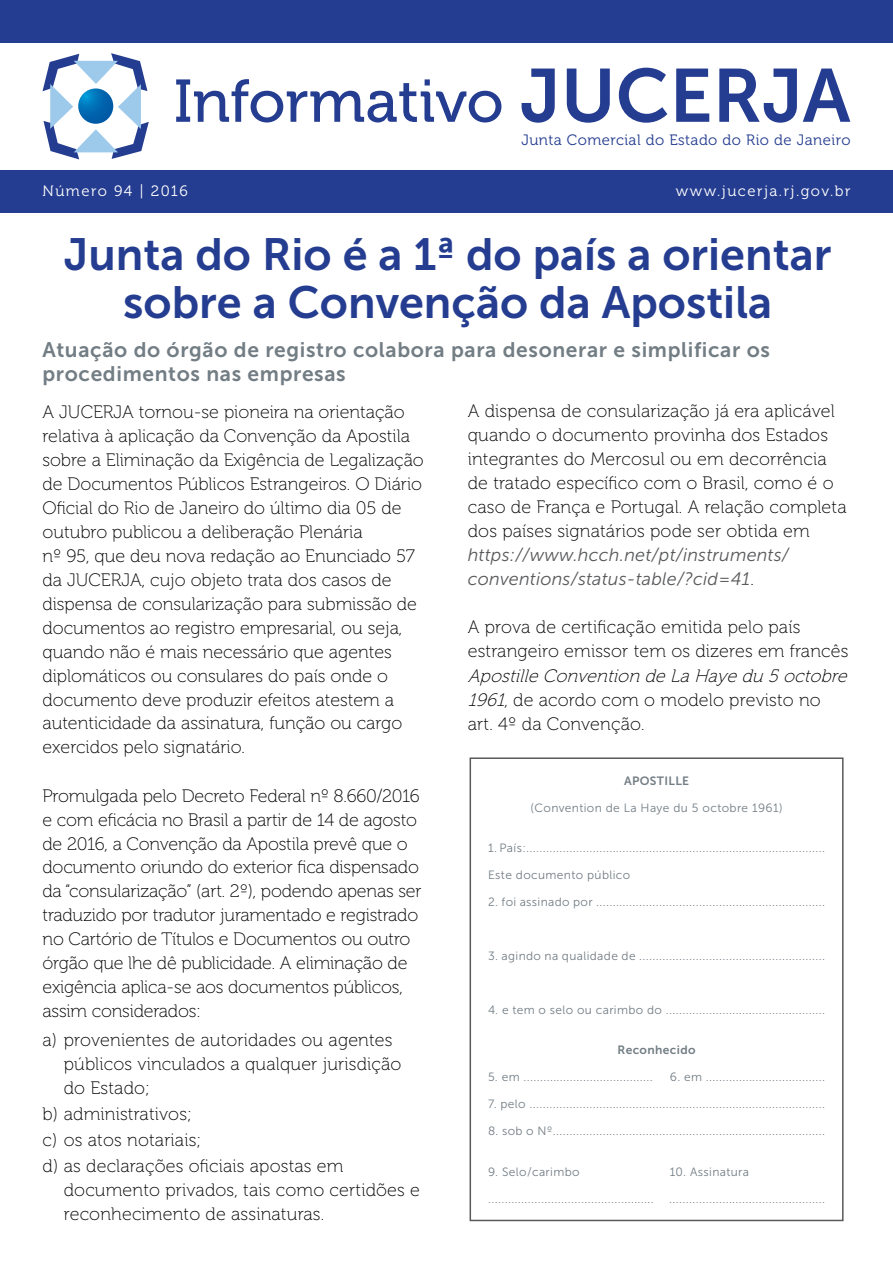
<style>
.page{position:relative;width:893px;height:1263px;background:#fff}
.page>*{position:absolute;margin:0;border:0;box-sizing:border-box;transform-origin:0 0}
.t1{font:60px "Museo 500";color:#253d90}
.t2{font:45px/48px "Museo Sans 700";color:#253d90;text-align:center}
.t3{font:21px/24px "Museo Sans 700";letter-spacing:.03em;color:#727d84}
.t4{font:18px/24px "Museo 100";color:#000}
.t5{font:italic 18px/24px "Museo Sans 300";letter-spacing:.01em;color:#58595b}
.t6{font:15px "Museo 300";letter-spacing:.03em;color:#253d90}
.t7{font:15px "Museo 300";letter-spacing:.1em;color:#fff}
.t8{font:12px "Museo Sans 300";letter-spacing:.03em;color:#727d84}
.t9{font:12px "Museo Sans 700";letter-spacing:.03em;color:#727d84}
.s1{font-family:"Museo Sans 700";font-size:75px}
.s2{font-family:"Museo 100";font-style:normal;color:#000}
.s3{font-style:italic}
</style>
<div class="page">
<div style="left:0;top:170px;width:893px;height:43px;background:#253d90"></div>
<div style="left:0;top:0;width:893px;height:43px;background:#253d90"></div>
<svg style="left:43px;top:53px;width:106px;height:106px"></svg>
<svg style="left:78px;top:88px;width:35px;height:36px"></svg>
<div style="left:470px;top:757px;width:373px;height:464px;border:2px solid #58595b"></div>
<h1 class="t1" style="left:174px;top:68px;width:678px">Informativo <span class="s1">JUCERJA</span></h1>
<p class="t6" style="left:521px;top:132px;width:331px">Junta Comercial do Estado do Rio de Janeiro</p>
<p class="t7" style="left:43px;top:183px;width:147px">Número 94 | 2016</p>
<p class="t7" style="left:676px;top:183px;width:176px">www.jucerja.rj.gov.br</p>
<h2 class="t2" style="left:64px;top:230px;width:769px">Junta do Rio é a 1ª do país a orientar sobre a Convenção da Apostila</h2>
<p class="t3" style="left:43px;top:337px;width:729px">Atuação do órgão de registro colabora para desonerar e simplificar os procedimentos nas empresas</p>
<p class="t4" style="left:43px;top:400px;width:383px">A JUCERJA tornou-se pioneira na orientação relativa à aplicação da Convenção da Apostila sobre a Eliminação da Exigência de Legalização de Documentos Públicos Estrangeiros. O Diário Oficial do Rio de Janeiro do último dia 05 de outubro publicou a deliberação Plenária<br>nº 95, que deu nova redação ao Enunciado 57 da JUCERJA, cujo objeto trata dos casos de dispensa de consularização para submissão de documentos ao registro empresarial, ou seja, quando não é mais necessário que agentes diplomáticos ou consulares do país onde o documento deve produzir efeitos atestem a autenticidade da assinatura, função ou cargo exercidos pelo signatário.</p>
<p class="t4" style="left:43px;top:784px;width:381px">Promulgada pelo Decreto Federal nº 8.660/2016 e com eficácia no Brasil a partir de 14 de agosto de 2016, a Convenção da Apostila prevê que o documento oriundo do exterior fica dispensado da “consularização” (art. 2º), podendo apenas ser traduzido por tradutor juramentado e registrado no Cartório de Títulos e Documentos ou outro órgão que lhe dê publicidade. A eliminação de exigência aplica-se aos documentos públicos, assim considerados:</p>
<p class="t4" style="left:64px;top:1028px;width:339px;text-indent:-21px">a) provenientes de autoridades ou agentes públicos vinculados a qualquer jurisdição do Estado;</p>
<p class="t4" style="left:43px;top:1101px;width:303px;line-height:26.1px">b) administrativos;<br>c) os atos notariais;<br>d) as declarações oficiais apostas em</p>
<p class="t4" style="left:64px;top:1178px;width:358px">documento privados, tais como certidões e reconhecimento de assinaturas.</p>
<p class="t4" style="left:468px;top:400px;width:380px">A dispensa de consularização já era aplicável quando o documento provinha dos Estados integrantes do Mercosul ou em decorrência de tratado específico com o Brasil, como é o caso de França e Portugal. A relação completa dos países signatários pode ser obtida em</p>
<p class="t5" style="left:468px;top:543px;width:323px">https://www.hcch.net/pt/instruments/ conventions/status-table/?cid=41<span class="s2">.</span></p>
<p class="t4" style="left:468px;top:616px;width:382px">A prova de certificação emitida pelo país estrangeiro emissor tem os dizeres em francês</p>
<p class="t4" style="left:468px;top:664px;width:386px"><span class="s3">Apostille Convention de LaHaye du 5 octobre<br>1961</span>, de acordo com o modelo previsto no<br>art. 4º da Convenção.</p>
<p class="t9" style="left:624px;top:774px;width:67px">APOSTILLE</p>
<p class="t8" style="left:531px;top:801px;width:253px">(Convention de La Haye du 5 octobre 1961)</p>
<p class="t8" style="left:488px;top:842px;width:338px">1. País:..........................................................................................</p>
<p class="t8" style="left:488px;top:869px;width:144px">Este documento público</p>
<p class="t8" style="left:488px;top:896px;width:338px">2. foi assinado por .....................................................................</p>
<p class="t8" style="left:488px;top:949px;width:338px">3. agindo na qualidade de ........................................................</p>
<p class="t8" style="left:488px;top:1003px;width:338px">4. e tem o selo ou carimbo do ................................................</p>
<p class="t9" style="left:617px;top:1044px;width:80px">Reconhecido</p>
<p class="t8" style="left:488px;top:1071px;width:166px">5. em .......................................</p>
<p class="t8" style="left:670px;top:1071px;width:157px">6. em ....................................</p>
<p class="t8" style="left:488px;top:1098px;width:338px">7. pelo .........................................................................................</p>
<p class="t8" style="left:488px;top:1125px;width:338px">8. sob o Nº..................................................................................</p>
<p class="t8" style="left:488px;top:1165px;width:93px">9. Selo/carimbo</p>
<p class="t8" style="left:670px;top:1165px;width:81px">10. Assinatura</p>
<p class="t8" style="left:488px;top:1192px;width:167px">..................................................</p>
<p class="t8" style="left:669px;top:1192px;width:157px">...............................................</p>
</div>
